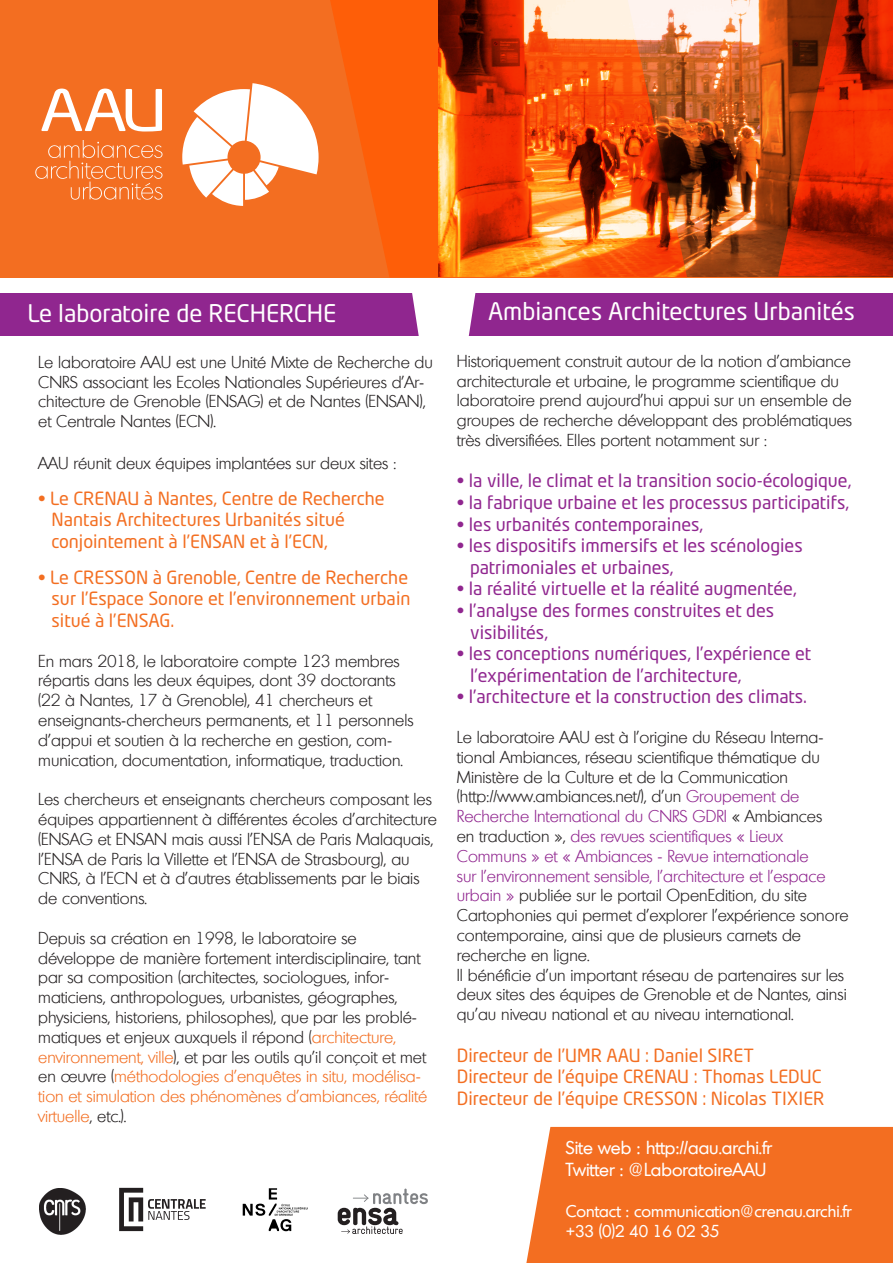
<style>
.page{position:relative;width:893px;height:1263px;background:#fff}
.page>*{position:absolute;margin:0;border:0;box-sizing:border-box;transform-origin:0 0}
.t1{font:24px "Neo Tech Dacia";color:#fff}
.t2{font:18px/21.6px "Neo Tech Dacia";color:#90268f}
.t3{font:18px/21.6px "Neo Tech Dacia";color:#f36e21}
.t4{font:18px/21.6px "Montreal";color:#fff}
.t5{font:300 16.5px/19.8px "Montreal";color:#231f20}
.t6{font:16.5px/19.8px "Montreal";color:#fff}
.s1{color:#90268f}
.s2{color:#f36e21}
</style>
<div class="page">
<svg style="left:243px;top:1188px;width:64px;height:43px"></svg>
<img style="left:40px;top:1188px;width:45px;height:46px">
<svg style="left:338px;top:1188px;width:90px;height:46px"></svg>
<svg style="left:119px;top:1188px;width:87px;height:43px"></svg>
<div style="left:0;top:293px;width:418px;height:43px;background:#90268f"></div>
<div style="left:464px;top:293px;width:429px;height:43px;background:#90268f"></div>
<svg style="left:0;top:0;width:893px;height:277px;fill:#f36e21"></svg>
<svg style="left:778px;top:0;width:115px;height:276px"></svg>
<svg style="left:324px;top:0;width:363px;height:277px"></svg>
<svg style="left:412px;top:293px;width:64px;height:43px"></svg>
<div style="left:526px;top:1127px;width:367px;height:136px;background:#f36e21"></div>
<h1 class="t1" style="left:27px;top:298px;width:311px">Le laboratoire de RECHERCHE</h1>
<h1 class="t1" style="left:488px;top:296px;width:368px">Ambiances Architectures Urbanités</h1>
<p class="t5" style="left:457px;top:351px;width:397px">Historiquement construit autour de la notion d’ambiance architecturale et urbaine, le programme scientifique du laboratoire prend aujourd’hui appui sur un ensemble de groupes de recherche développant des problématiques très diversifiées. Elles portent notamment sur :</p>
<p class="t2" style="left:457px;top:469px;width:396px">• la ville, le climat et la transition socio-écologique,</p>
<p class="t2" style="left:457px;top:491px;width:394px">• la fabrique urbaine et les processus participatifs,</p>
<p class="t2" style="left:457px;top:513px;width:248px">• les urbanités contemporaines,</p>
<p class="t2" style="left:470px;top:534px;width:334px;text-indent:-13px">• les dispositifs immersifs et les scénologies patrimoniales et urbaines,</p>
<p class="t2" style="left:457px;top:577px;width:341px">• la réalité virtuelle et la réalité augmentée,</p>
<p class="t2" style="left:470px;top:599px;width:306px;text-indent:-13px">• l’analyse des formes construites et des visibilités,</p>
<p class="t2" style="left:470px;top:642px;width:343px;text-indent:-13px">• les conceptions numériques, l’expérience et l’expérimentation de l’architecture,</p>
<p class="t2" style="left:457px;top:685px;width:352px">• l’architecture et la construction des climats.</p>
<p class="t5" style="left:457px;top:727px;width:393px">Le laboratoire AAU est à l’origine du Réseau Interna&shy;tional Ambiances, réseau scientifique thématique du Ministère de la Culture et de la Communication (http://www.ambiances.net/), d’un <span class="s1">Groupement de Recherche International du CNRS GDRI</span> « Ambiances<br>en traduction », <span class="s1">des revues scientifiques « Lieux Communs » et « Ambiances - Revue internationale<br>sur l’environnement sensible, l’architecture et l’espace urbain »</span> publiée sur le portail OpenEdition, du site Cartophonies qui permet d’explorer l’expérience sonore contemporaine, ainsi que de plusieurs carnets de recherche en ligne.<br>Il bénéficie d’un important réseau de partenaires sur les deux sites des équipes de Grenoble et de Nantes, ainsi qu’au niveau national et au niveau international.</p>
<p class="t3" style="left:457px;top:1044px;width:369px">Directeur de l’UMR AAU : Daniel SIRET<br>Directeur de l’équipe CRENAU : Thomas LEDUC<br>Directeur de l’équipe CRESSON : Nicolas TIXIER</p>
<p class="t4" style="left:566px;top:1136px;width:208px">Site web : http://aau.archi.fr<br>Twitter : @LaboratoireAAU</p>
<p class="t6" style="left:566px;top:1201px;width:287px">Contact : communication@crenau.archi.fr +33 (0)2 40 16 02 35</p>
<p class="t5" style="left:38px;top:352px;width:396px">Le laboratoire AAU est une Unité Mixte de Recherche du CNRS associant les Ecoles Nationales Supérieures d’Ar&shy;chitecture de Grenoble (ENSAG) et de Nantes (ENSAN), et Centrale Nantes (ECN).</p>
<p class="t5" style="left:38px;top:453px;width:360px">AAU réunit deux équipes implantées sur deux sites :</p>
<p class="t3" style="left:52px;top:487px;width:335px;text-indent:-13px">• Le CRENAU à Nantes, Centre de Recherche<br>Nantais Architectures Urbanités situé conjointement à l’ENSAN et à l’ECN,</p>
<p class="t3" style="left:52px;top:566px;width:360px;text-indent:-13px">• Le CRESSON à Grenoble, Centre de Recherche sur l’Espace Sonore et l’environnement urbain situé à l’ENSAG.</p>
<p class="t5" style="left:38px;top:651px;width:377px">En mars 2018, le laboratoire compte 123 membres répartis dans les deux équipes, dont 39 doctorants (22 à Nantes, 17 à Grenoble), 41 chercheurs et enseignants-chercheurs permanents, et 11 personnels d’appui et soutien à la recherche en gestion, com&shy;munication, documentation, informatique, traduction.</p>
<p class="t5" style="left:38px;top:789px;width:400px">Les chercheurs et enseignants chercheurs composant les équipes appartiennent à différentes écoles d’architecture (ENSAG et ENSAN mais aussi l’ENSA de Paris Malaquais, l’ENSA de Paris la Villette et l’ENSA de Strasbourg), au CNRS, à l’ECN et à d’autres établissements par le biais de conventions.</p>
<p class="t5" style="left:38px;top:928px;width:390px">Depuis sa création en 1998, le laboratoire se développe de manière fortement interdisciplinaire, tant par sa composition (architectes, sociologues, infor&shy;maticiens, anthropologues, urbanistes, géographes, physiciens, historiens, philosophes), que par les problé&shy;matiques et enjeux auxquels il répond (<span class="s2">architecture, environnement, ville</span>), et par les outils qu’il conçoit et met en œuvre (<span class="s2">méthodologies d’enquêtes in situ, modélisa&shy;tion et simulation des phénomènes d’ambiances, réalité virtuelle</span>, etc.).</p>
</div>
